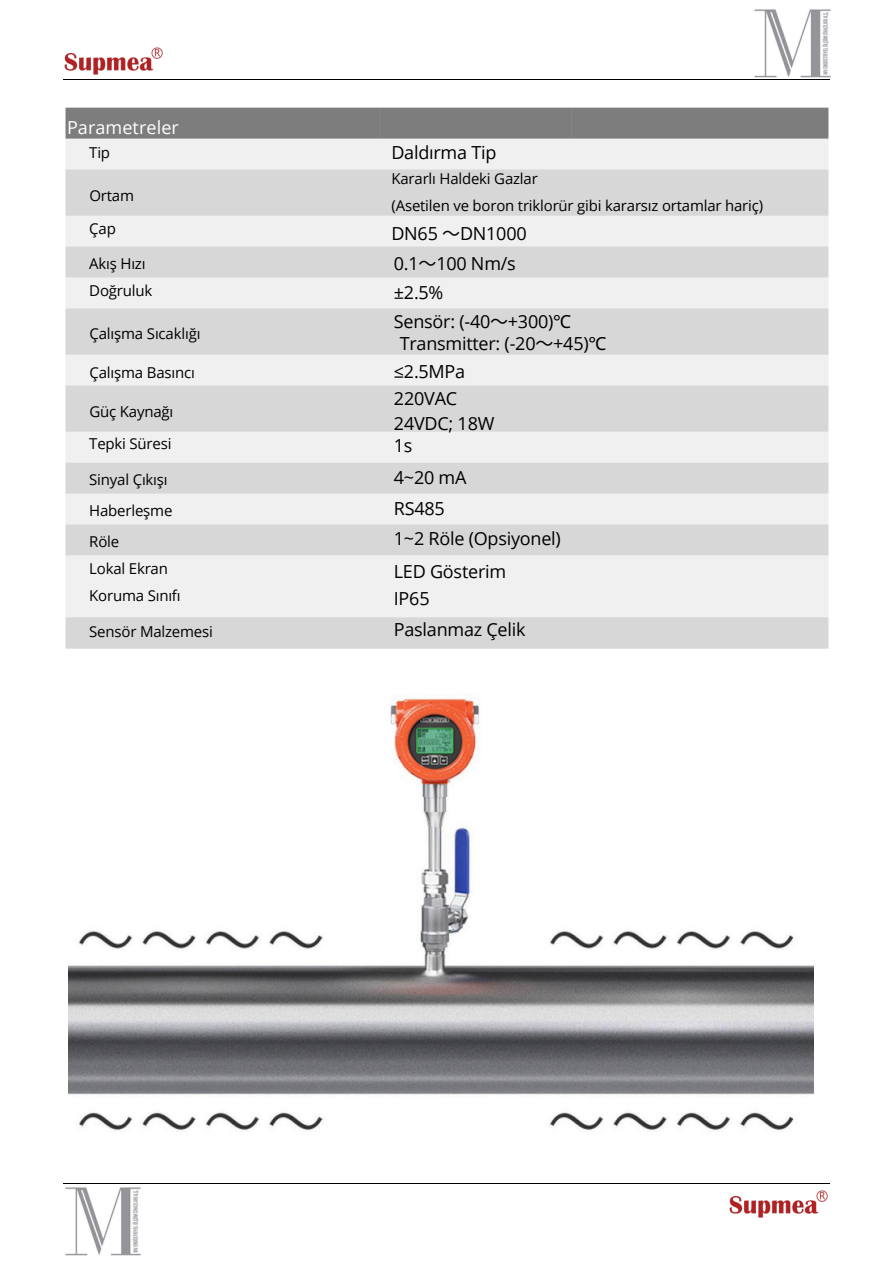
<style>
.page{position:relative;width:894px;height:1264px;background:#fff}
.page>*{position:absolute;margin:0;border:0;box-sizing:border-box;transform-origin:0 0}
.t1{font:18px/24.8px "Open Sans";letter-spacing:-.01em;color:#000}
.t2{font:18px "Open Sans";letter-spacing:.005em;color:#fff}
.t3{font:15px "Open Sans";letter-spacing:-.01em;color:#000}
.t4{font:14.85px "Open Sans";letter-spacing:-.01em;color:#000}
.s1{font-family:"Noto Sans CJ Ksc"}
.s2{font-family:"Noto Sans"}
</style>
<div class="page">
<hr style="left:64px;top:79px;width:765px;height:1px;background:#000">
<hr style="left:64px;top:1183px;width:765px;height:1px;background:#000">
<img style="left:63px;top:47px;width:100px;height:33px">
<img style="left:729px;top:1190px;width:99px;height:28px">
<img style="left:68px;top:697px;width:745px;height:434px">
<img style="left:754px;top:9px;width:77px;height:69px">
<img style="left:65px;top:1187px;width:76px;height:68px">
<p class="t2" style="left:67px;top:115px;width:113px">Parametreler</p>
<p class="t3" style="left:89px;top:142px;width:22px">Tip</p>
<p class="t3" style="left:89px;top:185px;width:46px">Ortam</p>
<p class="t3" style="left:89px;top:218px;width:28px">Çap</p>
<p class="t3" style="left:89px;top:253px;width:58px">Akış Hızı</p>
<p class="t3" style="left:89px;top:280px;width:65px">Doğruluk</p>
<p class="t3" style="left:89px;top:323px;width:113px">Çalışma Sıcaklığı</p>
<h2 class="t3" style="left:89px;top:362px;width:107px">Çalışma Basıncı</h2>
<p class="t3" style="left:89px;top:400px;width:85px">Güç Kaynağı</p>
<p class="t3" style="left:89px;top:433px;width:84px">Tepki Süresi</p>
<p class="t3" style="left:89px;top:468px;width:80px">Sinyal Çıkışı</p>
<p class="t3" style="left:89px;top:499px;width:85px">Haberleşme</p>
<p class="t3" style="left:89px;top:531px;width:31px">Röle</p>
<p class="t3" style="left:89px;top:558px;width:80px">Lokal Ekran</p>
<p class="t3" style="left:89px;top:585px;width:93px">Koruma Sınıfı</p>
<p class="t3" style="left:89px;top:621px;width:125px">Sensör Malzemesi</p>
<p class="t1" style="left:391px;top:140px;width:106px">Daldırma Tip</p>
<p class="t4" style="left:391px;top:168px;width:148px">Kararlı Haldeki Gazlar</p>
<p class="t4" style="left:391px;top:195px;width:373px">(Asetilen ve boron triklorür gibi kararsız ortamlar hariç)</p>
<h2 class="t1" style="left:391px;top:221px;width:137px">DN65 <span class="s1">～</span>DN1000</h2>
<p class="t1" style="left:394px;top:250px;width:123px">0.1<span class="s1">～</span>100 Nm/s</p>
<p class="t1" style="left:394px;top:279px;width:51px">±2.5%</p>
<h1 class="t1" style="left:394px;top:309px;width:179px">Sensör: (-40<span class="s1">～</span>+300)<span class="s2">℃</span></h1>
<h2 class="t1" style="left:399px;top:330px;width:208px">Transmitter: (-20<span class="s1">～</span>+45)<span class="s2">℃</span></h2>
<h2 class="t1" style="left:394px;top:358px;width:73px">≤2.5MPa</h2>
<h2 class="t1" style="left:394px;top:385px;width:102px">220VAC<br>24VDC; 18W</h2>
<h2 class="t1" style="left:394px;top:433px;width:20px">1s</h2>
<h2 class="t1" style="left:394px;top:464px;width:74px">4~20 mA</h2>
<h1 class="t1" style="left:394px;top:496px;width:52px">RS485</h1>
<h2 class="t1" style="left:394px;top:525px;width:168px">1~2 Röle (Opsiyonel)</h2>
<h2 class="t1" style="left:394px;top:558px;width:114px">LED Gösterim</h2>
<h1 class="t1" style="left:394px;top:586px;width:37px">IP65</h1>
<h2 class="t1" style="left:394px;top:616px;width:133px">Paslanmaz Çelik</h2>
</div>
